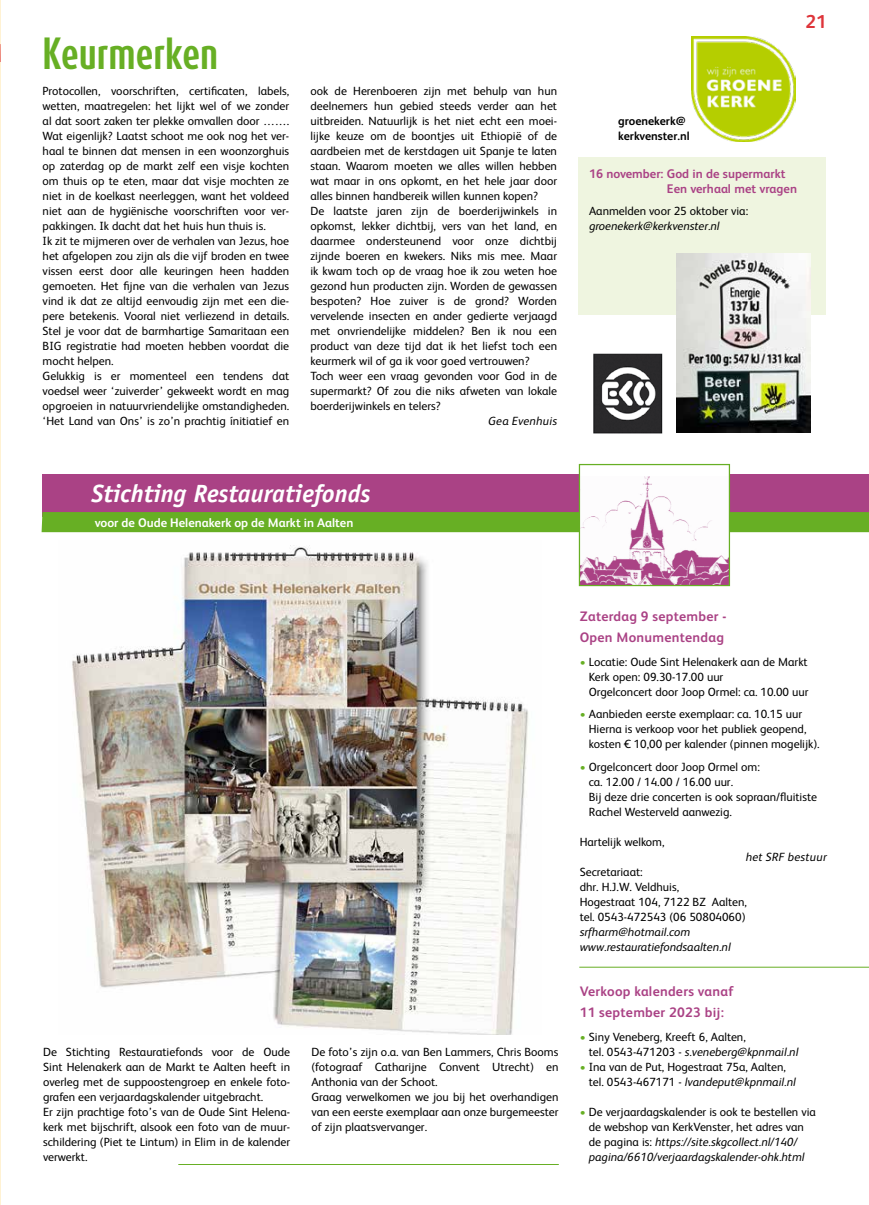
<style>
.page{position:relative;width:869px;height:1205px;background:#fff}
.page>*{position:absolute;margin:0;border:0;box-sizing:border-box;transform-origin:0 0}
.t1{font:700 37.5px "Dax Compact";color:#67af24}
.t2{font:italic 700 25px "Officina Sans Std";color:#fff}
.t3{font:700 18.75px "FS Albert";color:#de353a}
.t4{font:700 13.75px/21.2px "FS Albert";letter-spacing:.02em;color:#aa4285}
.t5{font:700 12.5px/15px "FS Albert";color:#aa4285}
.t6{font:700 12.5px "FS Albert";color:#fff}
.t7{font:11.88px/15px "FS Albert";color:#000}
.t8{font:italic 11.88px/15px "FS Albert";color:#000}
.t9{font:700 11.88px/15px "FS Albert";color:#000}
.t10{font:italic 11.88px "FS Albert";letter-spacing:.02em;color:#000}
.s1{color:#67af24}
.s2{font-style:italic}
</style>
<div class="page">
<hr style="left:0;top:0;width:1px;height:1205px;background:#fff2d3">
<hr style="left:579px;top:967px;width:289px;height:1px;background:#67af24">
<hr style="left:178px;top:1164px;width:380px;height:1px;background:#67af24">
<svg style="left:0;top:44px;width:1px;height:18px"></svg>
<div style="left:43px;top:474px;width:825px;height:42px;background:#aa4285"></div>
<div style="left:42px;top:512px;width:826px;height:20px;background:#67af24"></div>
<div style="left:579px;top:464px;width:150px;height:121px;background:#fff"></div>
<img style="left:580px;top:477px;width:147px;height:107px">
<div style="left:578px;top:464px;width:151px;height:122px;border:1px solid #67af24"></div>
<img style="left:72px;top:545px;width:456px;height:489px">
<img style="left:593px;top:353px;width:70px;height:81px">
<div style="left:578px;top:158px;width:247px;height:157px;background:#eff5e0"></div>
<img style="left:676px;top:253px;width:134px;height:179px">
<img style="left:691px;top:37px;width:104px;height:104px">
<h1 class="t1" style="left:43px;top:29px;width:177px">Keurmerken</h1>
<p class="t7" style="left:43px;top:83px;width:248px">Protocollen, voorschriften, certificaten, labels, wetten, maatregelen: het lijkt wel of we zonder al dat soort zaken ter plekke omvallen door …….<br>Wat eigenlijk? Laatst schoot me ook nog het ver&shy;haal te binnen dat mensen in een woonzorghuis op zaterdag op de markt zelf een visje kochten om thuis op te eten, maar dat visje mochten ze niet in de koelkast neerleggen, want het voldeed niet aan de hygiënische voorschriften voor ver&shy;pakkingen. Ik dacht dat het huis hun thuis is.<br>Ik zit te mijmeren over de verhalen van Jezus, hoe het afgelopen zou zijn als die vijf broden en twee vissen eerst door alle keuringen heen hadden gemoeten. Het fijne van die verhalen van Jezus vind ik dat ze altijd eenvoudig zijn met een die&shy;pere betekenis. Vooral niet verliezend in details.<br>Stel je voor dat de barmhartige Samaritaan een BIG registratie had moeten hebben voordat die mocht helpen.<br>Gelukkig is er momenteel een tendens dat voedsel weer ‘zuiverder’ gekweekt wordt en mag opgroeien in natuurvriendelijke omstandigheden. ‘Het Land van Ons’ is zo’n prachtig ínitiatief en</p>
<p class="t7" style="left:310px;top:83px;width:248px">ook de Herenboeren zijn met behulp van hun deelnemers hun gebied steeds verder aan het uitbreiden. Natuurlijk is het niet echt een moei&shy;lijke keuze om de boontjes uit Ethiopië of de aardbeien met de kerstdagen uit Spanje te laten staan. Waarom moeten we alles willen hebben wat maar in ons opkomt, en het hele jaar door alles binnen handbereik willen kunnen kopen?<br>De laatste jaren zijn de boerderijwinkels in opkomst, lekker dichtbij, vers van het land, en daarmee ondersteunend voor onze dichtbij zijnde boeren en kwekers. Niks mis mee. Maar ik kwam toch op de vraag hoe ik zou weten hoe gezond hun producten zijn. Worden de gewassen bespoten? Hoe zuiver is de grond? Worden vervelende insecten en ander gedierte verjaagd met onvriendelijke middelen? Ben ik nou een product van deze tijd dat ik het liefst toch een keurmerk wil of ga ik voor goed vertrouwen?<br>Toch weer een vraag gevonden voor God in de supermarkt? Of zou die niks afweten van lokale boerderijwinkels en telers?</p>
<p class="t10" style="left:488px;top:413px;width:70px">Gea Evenhuis</p>
<h2 class="t2" style="left:91px;top:478px;width:280px">Stichting Restauratiefonds</h2>
<p class="t6" style="left:95px;top:514px;width:260px">voor de Oude Helenakerk op de Markt in Aalten</p>
<h3 class="t3" style="left:805px;top:9px;width:23px">21</h3>
<p class="t9" style="left:618px;top:113px;width:73px">groenekerk@ kerkvenster.nl</p>
<p class="t5" style="left:666px;top:165px;width:131px;text-indent:-78px">16 november: God in de supermarkt<br>Een verhaal met vragen</p>
<p class="t7" style="left:588px;top:203px;width:161px">Aanmelden voor 25 oktober via:</p>
<p class="t8" style="left:588px;top:218px;width:132px">groenekerk@kerkvenster.nl</p>
<p class="t7" style="left:43px;top:1043px;width:248px">De Stichting Restauratiefonds voor de Oude Sint Helenakerk aan de Markt te Aalten heeft in overleg met de suppoostengroep en enkele foto&shy;grafen een verjaardagskalender uitgebracht.<br>Er zijn prachtige foto’s van de Oude Sint Helena&shy;kerk met bijschrift, alsook een foto van de muur&shy;schildering (Piet te Lintum) in Elim in de kalender verwerkt.</p>
<p class="t7" style="left:311px;top:1043px;width:248px">De foto’s zijn o.a. van Ben Lammers, Chris Booms (fotograaf Catharijne Convent Utrecht) en Anthonia van der Schoot.<br>Graag verwelkomen we jou bij het overhandigen van een eerste exemplaar aan onze burgemeester of zijn plaatsvervanger.</p>
<p class="t4" style="left:579px;top:605px;width:148px">Zaterdag 9 september -<br>Open Monumentendag</p>
<p class="t7" style="left:588px;top:653px;width:221px;text-indent:-9px"><span class="s1">•</span> Locatie: Oude Sint Helenakerk aan de Markt<br>Kerk open: 09.30-17.00 uur<br>Orgelconcert door Joop Ormel: ca. 10.00 uur</p>
<p class="t7" style="left:588px;top:706px;width:232px;text-indent:-9px"><span class="s1">•</span> Aanbieden eerste exemplaar: ca. 10.15 uur<br>Hierna is verkoop voor het publiek geopend, kosten € 10,00 per kalender (pinnen mogelijk).</p>
<p class="t7" style="left:588px;top:758px;width:230px;text-indent:-9px"><span class="s1">•</span> Orgelconcert door Joop Ormel om:<br>ca. 12.00 / 14.00 / 16.00 uur.<br>Bij deze drie concerten is ook sopraan/fluitiste Rachel Westerveld aanwezig.</p>
<p class="t7" style="left:579px;top:833px;width:86px">Hartelijk welkom,</p>
<p class="t10" style="left:745px;top:848px;width:82px">het SRF bestuur</p>
<p class="t7" style="left:579px;top:863px;width:169px">Secretariaat:<br>dhr. H.J.W. Veldhuis,<br>Hogestraat 104, 7122 BZ Aalten, tel. 0543-472543 (06 50804060)</p>
<p class="t8" style="left:579px;top:923px;width:152px">srfharm@hotmail.com www.restauratiefondsaalten.nl</p>
<p class="t4" style="left:579px;top:980px;width:155px">Verkoop kalenders vanaf<br>11 september 2023 bij:</p>
<p class="t7" style="left:588px;top:1028px;width:211px;text-indent:-9px"><span class="s1">•</span> Siny Veneberg, Kreeft 6, Aalten,<br>tel. 0543-471203 - <span class="s2">s.veneberg@kpnmail.nl</span></p>
<p class="t7" style="left:588px;top:1058px;width:208px;text-indent:-9px"><span class="s1">•</span> Ina van de Put, Hogestraat 75a, Aalten, tel. 0543-467171 - <span class="s2">lvandeput@kpnmail.nl</span></p>
<p class="t7" style="left:588px;top:1103px;width:228px;text-indent:-9px"><span class="s1">•</span> De verjaardagskalender is ook te bestellen via de webshop van KerkVenster, het adres van de pagina is: <span class="s2">https://site.skgcollect.nl/140/ pagina/6610/verjaardagskalender-ohk.html</span></p>
</div>
